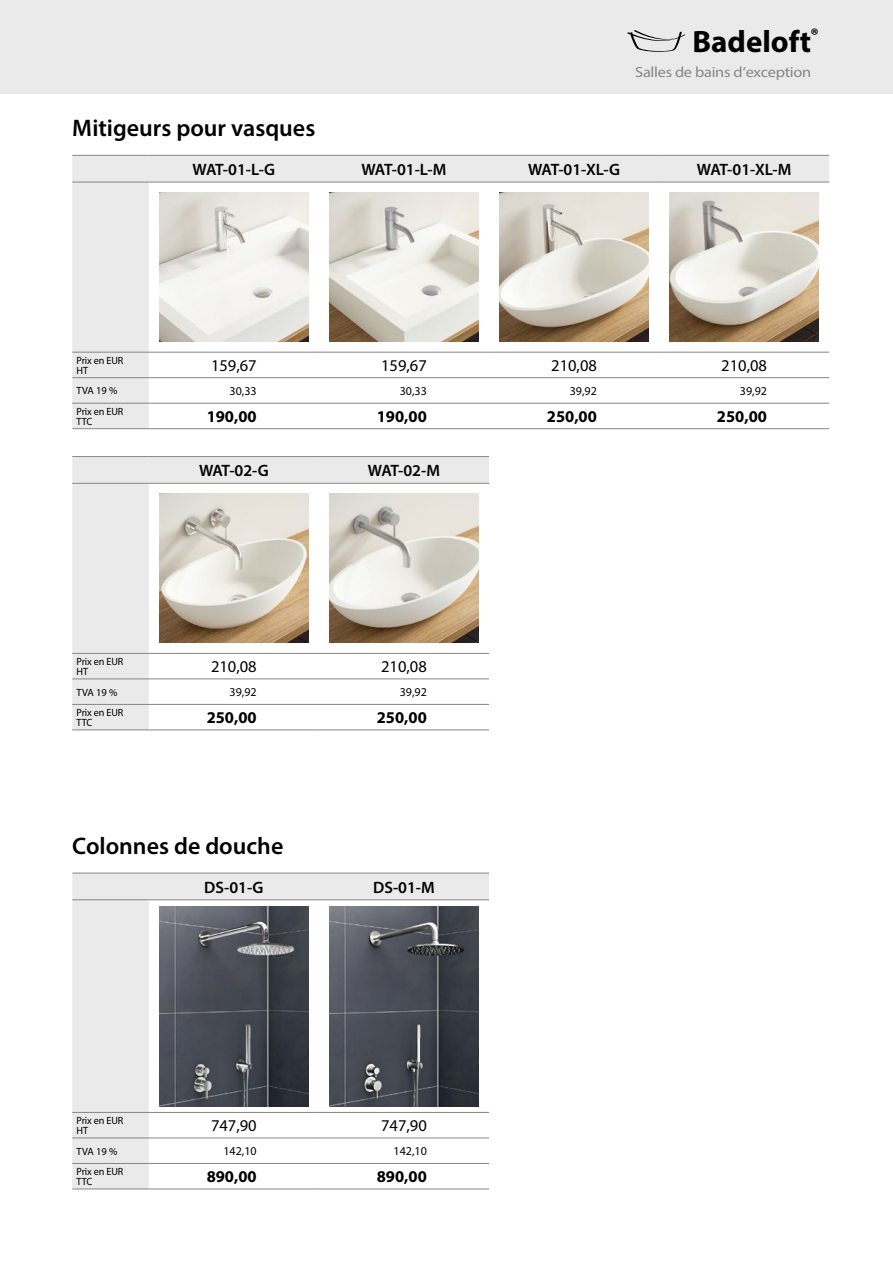
<style>
.page{position:relative;width:893px;height:1263px;background:#fff}
.page>*{position:absolute;margin:0;border:0;box-sizing:border-box;transform-origin:0 0}
.t1{font:700 30.9px "Myriad Pro";color:#000}
.t2{font:600 24px "Myriad Pro";color:#000}
.t3{font:600 16.5px "Myriad Pro";letter-spacing:-.03em;color:#000}
.t4{font:16.5px "Myriad Pro";color:#000}
.t5{font:700 16.5px "Myriad Pro";color:#000}
.t6{font:14.85px "Myriad Pro";letter-spacing:-.015em;color:#878686;scale:1.1 1}
.t7{font:12px "Myriad Pro";color:#000}
.t8{font:10.5px/10.5px "Myriad Pro";letter-spacing:-.01em;color:#000}
</style>
<div class="page">
<div style="left:0;top:0;width:893px;height:94px;background:#eaeaea"></div>
<svg style="left:72px;top:156px;width:757px;height:272px"></svg>
<hr style="left:72px;top:155px;width:77px;height:1px;background:#878686">
<hr style="left:149px;top:155px;width:170px;height:1px;background:#878686">
<hr style="left:319px;top:155px;width:170px;height:1px;background:#878686">
<hr style="left:489px;top:155px;width:170px;height:1px;background:#878686">
<hr style="left:659px;top:155px;width:170px;height:1px;background:#878686">
<hr style="left:72px;top:182px;width:77px;height:1px;background:#878686">
<hr style="left:149px;top:182px;width:170px;height:1px;background:#878686">
<hr style="left:319px;top:182px;width:170px;height:1px;background:#878686">
<hr style="left:489px;top:182px;width:170px;height:1px;background:#878686">
<hr style="left:659px;top:182px;width:170px;height:1px;background:#878686">
<hr style="left:72px;top:352px;width:77px;height:1px;background:#878686">
<hr style="left:72px;top:377px;width:77px;height:1px;background:#878686">
<hr style="left:72px;top:403px;width:77px;height:1px;background:#878686">
<hr style="left:72px;top:428px;width:77px;height:1px;background:#878686">
<hr style="left:149px;top:352px;width:170px;height:1px;background:#878686">
<hr style="left:319px;top:352px;width:170px;height:1px;background:#878686">
<hr style="left:489px;top:352px;width:170px;height:1px;background:#878686">
<hr style="left:659px;top:352px;width:170px;height:1px;background:#878686">
<hr style="left:149px;top:377px;width:170px;height:1px;background:#878686">
<hr style="left:319px;top:377px;width:170px;height:1px;background:#878686">
<hr style="left:489px;top:377px;width:170px;height:1px;background:#878686">
<hr style="left:659px;top:377px;width:170px;height:1px;background:#878686">
<hr style="left:149px;top:403px;width:170px;height:1px;background:#878686">
<hr style="left:319px;top:403px;width:170px;height:1px;background:#878686">
<hr style="left:489px;top:403px;width:170px;height:1px;background:#878686">
<hr style="left:659px;top:403px;width:170px;height:1px;background:#878686">
<hr style="left:149px;top:428px;width:170px;height:1px;background:#878686">
<hr style="left:319px;top:428px;width:170px;height:1px;background:#878686">
<hr style="left:489px;top:428px;width:170px;height:1px;background:#878686">
<hr style="left:659px;top:428px;width:170px;height:1px;background:#878686">
<img style="left:159px;top:193px;width:149px;height:149px">
<img style="left:330px;top:193px;width:148px;height:149px">
<img style="left:500px;top:193px;width:148px;height:149px">
<img style="left:670px;top:193px;width:149px;height:149px">
<svg style="left:72px;top:457px;width:417px;height:272px"></svg>
<hr style="left:72px;top:456px;width:77px;height:1px;background:#878686">
<hr style="left:149px;top:456px;width:170px;height:1px;background:#878686">
<hr style="left:319px;top:456px;width:170px;height:1px;background:#878686">
<hr style="left:72px;top:483px;width:77px;height:1px;background:#878686">
<hr style="left:149px;top:483px;width:170px;height:1px;background:#878686">
<hr style="left:319px;top:483px;width:170px;height:1px;background:#878686">
<hr style="left:72px;top:653px;width:77px;height:1px;background:#878686">
<hr style="left:72px;top:678px;width:77px;height:1px;background:#878686">
<hr style="left:72px;top:704px;width:77px;height:1px;background:#878686">
<hr style="left:72px;top:729px;width:77px;height:1px;background:#878686">
<hr style="left:149px;top:653px;width:170px;height:1px;background:#878686">
<hr style="left:319px;top:653px;width:170px;height:1px;background:#878686">
<hr style="left:149px;top:678px;width:170px;height:1px;background:#878686">
<hr style="left:319px;top:678px;width:170px;height:1px;background:#878686">
<hr style="left:149px;top:704px;width:170px;height:1px;background:#878686">
<hr style="left:319px;top:704px;width:170px;height:1px;background:#878686">
<hr style="left:149px;top:729px;width:170px;height:1px;background:#878686">
<hr style="left:319px;top:729px;width:170px;height:1px;background:#878686">
<img style="left:159px;top:494px;width:149px;height:149px">
<img style="left:330px;top:494px;width:148px;height:149px">
<svg style="left:72px;top:874px;width:417px;height:314px"></svg>
<hr style="left:72px;top:873px;width:77px;height:1px;background:#878686">
<hr style="left:149px;top:873px;width:170px;height:1px;background:#878686">
<hr style="left:319px;top:873px;width:170px;height:1px;background:#878686">
<hr style="left:72px;top:899px;width:77px;height:1px;background:#878686">
<hr style="left:149px;top:899px;width:170px;height:1px;background:#878686">
<hr style="left:319px;top:899px;width:170px;height:1px;background:#878686">
<hr style="left:72px;top:1112px;width:77px;height:1px;background:#878686">
<hr style="left:72px;top:1137px;width:77px;height:1px;background:#878686">
<hr style="left:72px;top:1163px;width:77px;height:1px;background:#878686">
<hr style="left:72px;top:1188px;width:77px;height:1px;background:#878686">
<hr style="left:149px;top:1112px;width:170px;height:1px;background:#878686">
<hr style="left:319px;top:1112px;width:170px;height:1px;background:#878686">
<hr style="left:149px;top:1137px;width:170px;height:1px;background:#878686">
<hr style="left:319px;top:1137px;width:170px;height:1px;background:#878686">
<hr style="left:149px;top:1163px;width:170px;height:1px;background:#878686">
<hr style="left:319px;top:1163px;width:170px;height:1px;background:#878686">
<hr style="left:149px;top:1188px;width:170px;height:1px;background:#878686">
<hr style="left:319px;top:1188px;width:170px;height:1px;background:#878686">
<img style="left:159px;top:906px;width:149px;height:200px">
<img style="left:330px;top:906px;width:148px;height:200px">
<svg style="left:627px;top:30px;width:59px;height:22px"></svg>
<h1 class="t1" style="left:692px;top:22px;width:128px">Badeloft<sup>®</sup></h1>
<h3 class="t6" style="left:635px;top:63px;width:161px">Salles de bains d exception</h3>
<h2 class="t2" style="left:72px;top:113px;width:245px">Mitigeurs pour vasques</h2>
<h3 class="t3" style="left:193px;top:159px;width:84px">WAT-01-L-G</h3>
<h3 class="t3" style="left:361px;top:159px;width:86px">WAT-01-L-M</h3>
<h3 class="t3" style="left:528px;top:159px;width:93px">WAT-01-XL-G</h3>
<h3 class="t3" style="left:697px;top:159px;width:96px">WAT-01-XL-M</h3>
<p class="t8" style="left:77px;top:355px;width:48px">Prix en EUR<br>HT</p>
<h3 class="t4" style="left:211px;top:355px;width:47px">159,67</h3>
<h3 class="t4" style="left:381px;top:355px;width:47px">159,67</h3>
<h3 class="t4" style="left:551px;top:355px;width:47px">210,08</h3>
<h3 class="t4" style="left:721px;top:355px;width:47px">210,08</h3>
<p class="t8" style="left:77px;top:385px;width:42px">TVA 19 %</p>
<p class="t7" style="left:230px;top:383px;width:29px">30,33</p>
<p class="t7" style="left:400px;top:383px;width:29px">30,33</p>
<p class="t7" style="left:570px;top:383px;width:29px">39,92</p>
<p class="t7" style="left:740px;top:383px;width:29px">39,92</p>
<p class="t8" style="left:77px;top:406px;width:48px">Prix en EUR<br>TTC</p>
<h3 class="t5" style="left:207px;top:406px;width:52px">190,00</h3>
<h3 class="t5" style="left:377px;top:406px;width:52px">190,00</h3>
<h3 class="t5" style="left:547px;top:406px;width:52px">250,00</h3>
<h3 class="t5" style="left:717px;top:406px;width:52px">250,00</h3>
<h3 class="t3" style="left:199px;top:460px;width:71px">WAT-02-G</h3>
<h3 class="t3" style="left:368px;top:460px;width:74px">WAT-02-M</h3>
<p class="t8" style="left:77px;top:656px;width:48px">Prix en EUR<br>HT</p>
<h3 class="t4" style="left:211px;top:657px;width:47px">210,08</h3>
<h3 class="t4" style="left:381px;top:657px;width:47px">210,08</h3>
<p class="t8" style="left:77px;top:687px;width:42px">TVA 19 %</p>
<p class="t7" style="left:230px;top:685px;width:29px">39,92</p>
<p class="t7" style="left:400px;top:685px;width:29px">39,92</p>
<p class="t8" style="left:77px;top:707px;width:48px">Prix en EUR<br>TTC</p>
<h3 class="t5" style="left:207px;top:707px;width:52px">250,00</h3>
<h3 class="t5" style="left:377px;top:707px;width:52px">250,00</h3>
<h2 class="t2" style="left:72px;top:830px;width:213px">Colonnes de douche</h2>
<h3 class="t3" style="left:204px;top:876px;width:61px">DS-01-G</h3>
<h3 class="t3" style="left:373px;top:876px;width:63px">DS-01-M</h3>
<p class="t8" style="left:77px;top:1115px;width:48px">Prix en EUR<br>HT</p>
<h3 class="t4" style="left:211px;top:1116px;width:47px">747,90</h3>
<h3 class="t4" style="left:381px;top:1116px;width:47px">747,90</h3>
<p class="t8" style="left:77px;top:1146px;width:42px">TVA 19 %</p>
<p class="t7" style="left:223px;top:1144px;width:35px">142,10</p>
<p class="t7" style="left:394px;top:1144px;width:35px">142,10</p>
<p class="t8" style="left:77px;top:1166px;width:48px">Prix en EUR<br>TTC</p>
<h3 class="t5" style="left:207px;top:1166px;width:52px">890,00</h3>
<h3 class="t5" style="left:377px;top:1166px;width:52px">890,00</h3>
</div>
